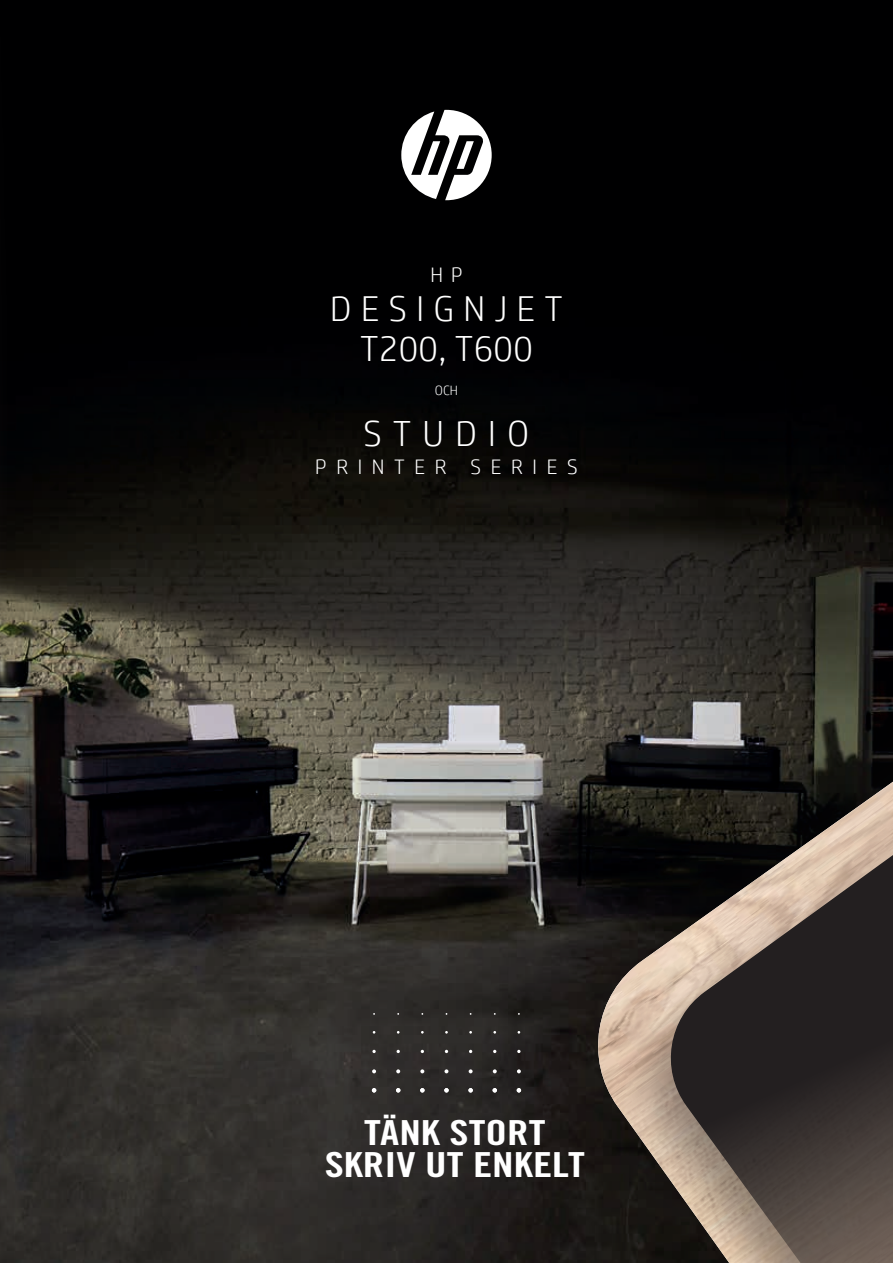
<style>
.page{position:relative;width:893px;height:1263px;background:#fff}
.page>*{position:absolute;margin:0;border:0;box-sizing:border-box;transform-origin:0 0}
.t1{font:300 36.3px "HP Simplified";letter-spacing:.01em;color:#fff}
.t2{font:300 36px "HP Simplified";letter-spacing:.26em;color:#fff}
.t3{font:34.5px "Trade Gothic LT Std Bd Cn 20";color:#fff;scale:1.25 1}
.t4{font:300 21px "HP Simplified";letter-spacing:.46em;color:#fff}
.t5{font:300 13.5px "HP Simplified";color:#fff}
</style>
<div class="page">
<img style="left:34px;top:0;width:859px;height:1263px">
<div style="left:473px;top:560px;width:420px;height:703px;background:#231f20;opacity:.22"></div>
<svg style="left:584px;top:669px;width:309px;height:113px;background:#413f37"></svg>
<img style="left:584px;top:782px;width:28px;height:481px">
<div style="left:612px;top:728px;width:281px;height:535px;background:#231f20;opacity:.45"></div>
<svg style="left:661px;top:730px;width:232px;height:533px;background:#4f4741"></svg>
<svg style="left:517px;top:1069px;width:4px;height:4px"></svg>
<svg style="left:493px;top:1069px;width:4px;height:4px"></svg>
<svg style="left:469px;top:1069px;width:4px;height:4px"></svg>
<svg style="left:444px;top:1069px;width:4px;height:4px"></svg>
<svg style="left:420px;top:1069px;width:4px;height:4px"></svg>
<svg style="left:396px;top:1069px;width:4px;height:4px"></svg>
<svg style="left:372px;top:1069px;width:4px;height:4px"></svg>
<svg style="left:517px;top:1050px;width:4px;height:3px"></svg>
<svg style="left:372px;top:1050px;width:4px;height:3px"></svg>
<svg style="left:517px;top:1088px;width:4px;height:4px"></svg>
<svg style="left:493px;top:1088px;width:4px;height:4px"></svg>
<svg style="left:468px;top:1088px;width:5px;height:4px"></svg>
<svg style="left:444px;top:1088px;width:5px;height:4px"></svg>
<svg style="left:420px;top:1088px;width:5px;height:4px"></svg>
<svg style="left:396px;top:1088px;width:4px;height:4px"></svg>
<svg style="left:372px;top:1088px;width:4px;height:4px"></svg>
<svg style="left:401px;top:110px;width:91px;height:90px"></svg>
<img style="left:0;top:0;width:34px;height:1263px">
<p class="t4" style="left:430px;top:261px;width:34px">H P</p>
<p class="t2" style="left:330px;top:285px;width:234px">DESIGNJET</p>
<p class="t1" style="left:360px;top:325px;width:174px">T200, T600</p>
<p class="t5" style="left:435px;top:382px;width:25px">OCH</p>
<p class="t1" style="left:364px;top:409px;width:167px">STUDIO</p>
<p class="t4" style="left:315px;top:453px;width:264px">PRINTER SERIES</p>
<p class="t3" style="left:364px;top:1112px;width:147px">TÄNK STORT</p>
<p class="t3" style="left:325px;top:1143px;width:210px">SKRIV UT ENKELT</p>
</div>
